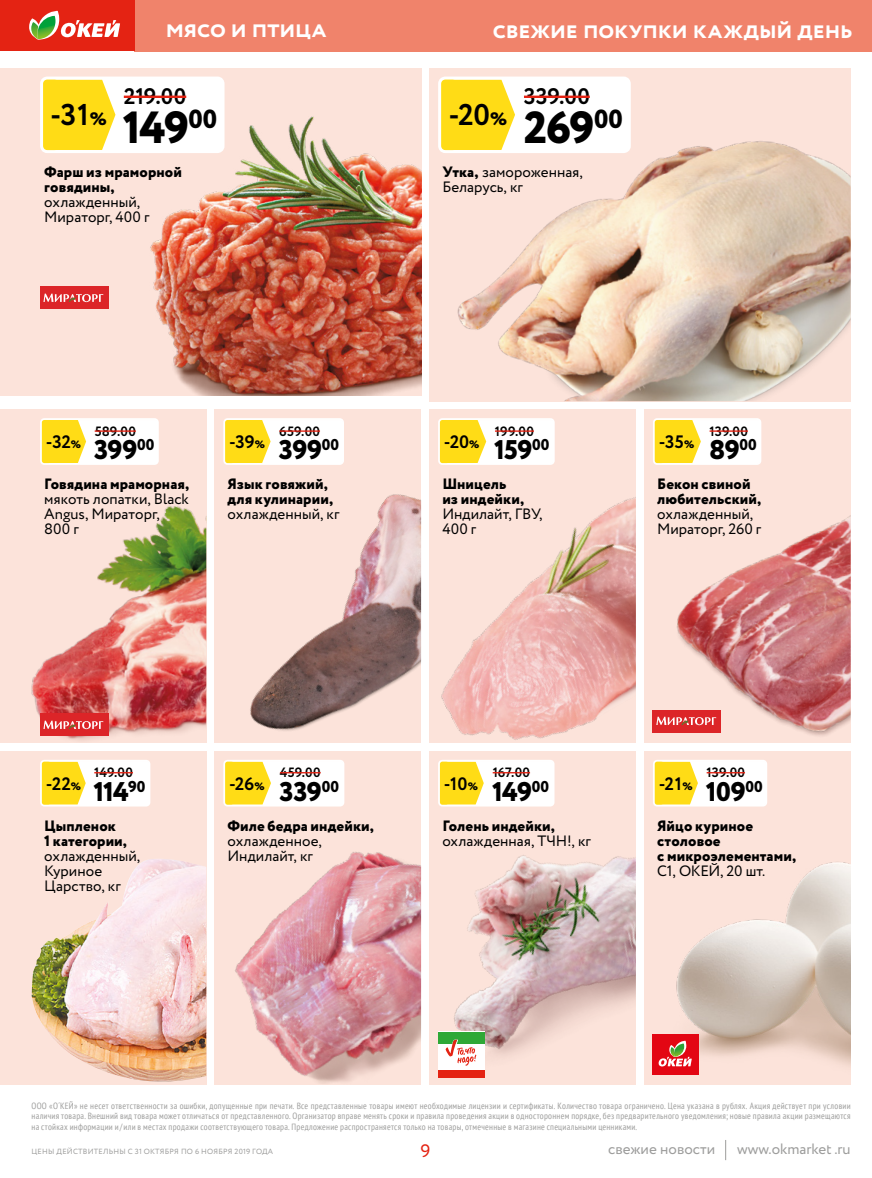
<style>
.page{position:relative;width:872px;height:1178px;background:#fff}
.page>*{position:absolute;margin:0;border:0;box-sizing:border-box;transform-origin:0 0}
.t1{font:800 45px "Circe";letter-spacing:-.035em;color:#000}
.t2{font:700 30px "Circe";color:#000}
.t3{font:800 27px "Circe";letter-spacing:-.025em;color:#000}
.t4{font:700 24px "Circe";color:#fff}
.t5{font:700 22.5px "Circe";color:#000}
.t6{font:700 18px "Circe";letter-spacing:-.06em;color:#000}
.t7{font:18px "Circe";color:#e42313}
.t8{font:15px/15px "Circe";letter-spacing:.005em;color:#000}
.t9{font:800 15px/15px "Circe";letter-spacing:.005em;color:#000}
.t10{font:15px "Circe";color:#9d9d9c}
.t11{font:700 13.5px "Circe";color:#000}
.t12{font:condensed 9px/10.5px "PT Sans";letter-spacing:.025em;color:#9d9d9c;text-align:justify}
.t13{font:7.5px "Circe";letter-spacing:.03em;color:#9d9d9c}
.s1{font-weight:800;font-size:18px}
.s2{font-weight:800;font-size:10.8px}
.s3{font-weight:800}
</style>
<div class="page">
<img style="left:215px;top:751px;width:206px;height:333px">
<svg style="left:221px;top:751px;width:193px;height:77px;fill:#fce3da"></svg>
<svg style="left:227px;top:763px;width:44px;height:40px;background:#ffdf2a"></svg>
<hr style="left:280px;top:772px;width:41px;height:1px;background:#e42313">
<div style="left:223px;top:760px;width:121px;height:46px;border:2px solid #fff;border-radius:3px"></div>
<img style="left:429px;top:797px;width:207px;height:287px">
<svg style="left:429px;top:751px;width:195px;height:77px;fill:#fce3da"></svg>
<svg style="left:441px;top:763px;width:43px;height:40px;background:#ffdf2b"></svg>
<hr style="left:493px;top:772px;width:37px;height:1px;background:#e42313">
<div style="left:438px;top:760px;width:116px;height:46px;border:2px solid #fff;border-radius:3px"></div>
<div style="left:438px;top:1031px;width:46px;height:47px;background:#fff"></div>
<div style="left:438px;top:1031px;width:46px;height:12px;background:#2ea836"></div>
<div style="left:438px;top:1070px;width:46px;height:8px;background:#e42313"></div>
<svg style="left:445px;top:1039px;width:31px;height:27px"></svg>
<div style="left:644px;top:751px;width:206px;height:333px;background:#fce3da"></div>
<img style="left:652px;top:862px;width:198px;height:213px">
<div style="left:653px;top:760px;width:114px;height:47px;background:#fff"></div>
<svg style="left:656px;top:763px;width:42px;height:40px;background:#ffdf2b"></svg>
<hr style="left:706px;top:772px;width:39px;height:1px;background:#e42313">
<div style="left:653px;top:760px;width:114px;height:46px;border:2px solid #fff;border-radius:3px"></div>
<div style="left:653px;top:1034px;width:46px;height:41px;background:#e30613"></div>
<svg style="left:658px;top:1040px;width:34px;height:27px"></svg>
<div style="left:0;top:410px;width:206px;height:333px;background:#fce3da"></div>
<img style="left:31px;top:506px;width:175px;height:234px">
<svg style="left:27px;top:409px;width:180px;height:77px"></svg>
<svg style="left:43px;top:421px;width:43px;height:41px;background:#ffdf2a"></svg>
<hr style="left:95px;top:430px;width:41px;height:2px;background:#e42313">
<div style="left:40px;top:418px;width:119px;height:47px;border:2px solid #fff;border-radius:3px"></div>
<div style="left:40px;top:714px;width:68px;height:22px;background:#dc2528"></div>
<svg style="left:43px;top:721px;width:60px;height:8px"></svg>
<div style="left:0;top:751px;width:206px;height:333px;background:#fce3da"></div>
<img style="left:32px;top:859px;width:174px;height:226px">
<svg style="left:41px;top:751px;width:180px;height:77px"></svg>
<svg style="left:43px;top:763px;width:43px;height:40px;background:#ffdf2c"></svg>
<hr style="left:94px;top:772px;width:39px;height:1px;background:#e42313">
<div style="left:40px;top:760px;width:110px;height:46px;border:2px solid #fff;border-radius:3px"></div>
<img style="left:429px;top:426px;width:207px;height:317px">
<svg style="left:429px;top:409px;width:195px;height:77px;fill:#fce3da"></svg>
<svg style="left:441px;top:421px;width:45px;height:41px;background:#ffdf2a"></svg>
<hr style="left:495px;top:430px;width:39px;height:2px;background:#e42313">
<div style="left:438px;top:418px;width:116px;height:47px;border:2px solid #fff;border-radius:3px"></div>
<img style="left:644px;top:481px;width:206px;height:262px">
<svg style="left:644px;top:409px;width:188px;height:77px;fill:#fce3da"></svg>
<svg style="left:656px;top:421px;width:45px;height:41px;background:#ffdf2b"></svg>
<hr style="left:709px;top:430px;width:39px;height:2px;background:#e42313">
<div style="left:653px;top:418px;width:108px;height:47px;border:2px solid #fff;border-radius:3px"></div>
<div style="left:653px;top:710px;width:68px;height:22px;background:#dc2528"></div>
<svg style="left:656px;top:717px;width:60px;height:8px"></svg>
<img style="left:215px;top:442px;width:206px;height:301px">
<svg style="left:214px;top:409px;width:200px;height:77px;fill:#fce3da"></svg>
<svg style="left:227px;top:421px;width:44px;height:41px;background:#ffdf2d"></svg>
<hr style="left:279px;top:430px;width:41px;height:2px;background:#e42313">
<div style="left:223px;top:418px;width:121px;height:47px;border:2px solid #fff;border-radius:3px"></div>
<div style="left:0;top:68px;width:421px;height:327px;background:#fce3da"></div>
<img style="left:96px;top:116px;width:325px;height:279px">
<div style="left:40px;top:287px;width:68px;height:22px;background:#dc2528"></div>
<svg style="left:43px;top:294px;width:60px;height:8px"></svg>
<svg style="left:44px;top:76px;width:249px;height:102px"></svg>
<svg style="left:46px;top:81px;width:69px;height:68px;background:#ffdf2a"></svg>
<hr style="left:124px;top:96px;width:62px;height:2px;background:#e42313">
<div style="left:40px;top:77px;width:184px;height:76px;border:3px solid #fff;border-radius:6px"></div>
<img style="left:429px;top:68px;width:421px;height:333px">
<svg style="left:429px;top:68px;width:269px;height:110px;fill:#fce3da"></svg>
<svg style="left:444px;top:81px;width:71px;height:68px;background:#ffdf2b"></svg>
<hr style="left:524px;top:96px;width:66px;height:2px;background:#e42313">
<div style="left:438px;top:77px;width:193px;height:76px;border:3px solid #fff;border-radius:6px"></div>
<svg style="left:725px;top:1140px;width:1px;height:20px"></svg>
<div style="left:135px;top:0;width:737px;height:51px;background:#f0836b"></div>
<div style="left:0;top:0;width:135px;height:51px;background:#e42313"></div>
<svg style="left:29px;top:10px;width:91px;height:30px"></svg>
<h3 class="t4" style="left:166px;top:13px;width:159px">мясо и птица</h3>
<h3 class="t4" style="left:493px;top:13px;width:361px">свежие покупки каждый день</h3>
<h3 class="t4" style="left:166px;top:13px;width:131px">кулинария</h3>
<h2 class="t2" style="left:50px;top:95px;width:58px">-31<span class="s1">%</span></h2>
<h3 class="t5" style="left:124px;top:82px;width:64px">219.00</h3>
<h1 class="t1" style="left:123px;top:97px;width:96px">149<sup>00</sup></h1>
<h2 class="t2" style="left:448px;top:95px;width:60px">-20<span class="s1">%</span></h2>
<h3 class="t5" style="left:524px;top:82px;width:67px">339.00</h3>
<h1 class="t1" style="left:524px;top:97px;width:100px">269<sup>00</sup></h1>
<h3 class="t9" style="left:44px;top:166px;width:139px">Фарш из мраморной говядины,</h3>
<h3 class="t8" style="left:44px;top:195px;width:107px">охлажденный,<br>Мираторг, 400 г</h3>
<h3 class="t6" style="left:46px;top:430px;width:37px">-32<span class="s2">%</span></h3>
<h3 class="t11" style="left:95px;top:422px;width:43px">589.00</h3>
<h3 class="t3" style="left:94px;top:431px;width:62px">399<sup>00</sup></h3>
<h3 class="t6" style="left:229px;top:430px;width:37px">-39<span class="s2">%</span></h3>
<h3 class="t11" style="left:279px;top:422px;width:42px">659.00</h3>
<h3 class="t3" style="left:279px;top:431px;width:62px">399<sup>00</sup></h3>
<h3 class="t9" style="left:44px;top:478px;width:146px">Говядина мраморная,</h3>
<h3 class="t8" style="left:44px;top:492px;width:146px">мякоть лопатки, Black<br>Angus, Мираторг,<br>800 г</h3>
<h3 class="t9" style="left:227px;top:478px;width:107px">Язык говяжий, для кулинарии,</h3>
<h3 class="t8" style="left:227px;top:507px;width:114px">охлажденный, кг</h3>
<h3 class="t8" style="left:442px;top:165px;width:142px"><span class="s3">Утка,</span> замороженная,<br>Беларусь, кг</h3>
<h3 class="t6" style="left:444px;top:430px;width:37px">-20<span class="s2">%</span></h3>
<h3 class="t11" style="left:495px;top:422px;width:40px">199.00</h3>
<h3 class="t3" style="left:494px;top:431px;width:57px">159<sup>00</sup></h3>
<h3 class="t6" style="left:659px;top:430px;width:37px">-35<span class="s2">%</span></h3>
<h3 class="t11" style="left:709px;top:422px;width:40px">139.00</h3>
<h3 class="t3" style="left:709px;top:431px;width:49px">89<sup>00</sup></h3>
<h3 class="t9" style="left:442px;top:478px;width:83px">Шницель из индейки,</h3>
<h3 class="t8" style="left:442px;top:507px;width:102px">Индилайт, ГВУ,<br>400 г</h3>
<h3 class="t9" style="left:657px;top:478px;width:106px">Бекон свиной любительский,</h3>
<h3 class="t8" style="left:657px;top:507px;width:106px">охлажденный,<br>Мираторг, 260 г</h3>
<h3 class="t6" style="left:46px;top:771px;width:37px">-22<span class="s2">%</span></h3>
<h3 class="t11" style="left:94px;top:763px;width:40px">149.00</h3>
<h3 class="t3" style="left:93px;top:773px;width:53px">114<sup>90</sup></h3>
<h3 class="t6" style="left:229px;top:771px;width:37px">-26<span class="s2">%</span></h3>
<h3 class="t11" style="left:280px;top:763px;width:42px">459.00</h3>
<h3 class="t3" style="left:280px;top:773px;width:61px">339<sup>00</sup></h3>
<h3 class="t6" style="left:444px;top:771px;width:36px">-10<span class="s2">%</span></h3>
<h3 class="t11" style="left:493px;top:763px;width:39px">167.00</h3>
<h3 class="t3" style="left:492px;top:773px;width:58px">149<sup>00</sup></h3>
<h3 class="t6" style="left:659px;top:771px;width:35px">-21<span class="s2">%</span></h3>
<h3 class="t11" style="left:706px;top:763px;width:40px">139.00</h3>
<h3 class="t3" style="left:706px;top:773px;width:58px">109<sup>00</sup></h3>
<h3 class="t9" style="left:44px;top:819px;width:84px">Цыпленок<br>1 категории,</h3>
<h3 class="t8" style="left:44px;top:849px;width:97px">охлажденный,<br>Куриное<br>Царство, кг</h3>
<h3 class="t9" style="left:227px;top:819px;width:148px">Филе бедра индейки,</h3>
<h3 class="t8" style="left:227px;top:834px;width:96px">охлажденное,<br>Индилайт, кг</h3>
<h3 class="t9" style="left:442px;top:819px;width:114px">Голень индейки,</h3>
<h3 class="t8" style="left:442px;top:834px;width:150px">охлажденная, ТЧН!, кг</h3>
<h3 class="t9" style="left:657px;top:819px;width:140px">Яйцо куриное столовое<br>с микроэлементами,</h3>
<h3 class="t8" style="left:657px;top:864px;width:110px">С1, ОКЕЙ, 20 шт.</h3>
<p class="t12" style="left:32px;top:1100px;width:820px">ООО «О´КЕЙ» не несет ответственности за ошибки, допущенные при печати. Все представленные товары имеют необходимые лицензии и сертификаты. Количество товара ограничено. Цена указана в рублях. Акция действует при условии наличия товара. Внешний вид товара может отличаться от представленного. Организатор вправе менять сроки и правила проведения акции в одностороннем порядке, без предварительного уведомления; новые правила акции размещаются на стойках информации и/или в местах продажи соответствующего товара. Предложение распространяется только на товары, отмеченные в магазине специальными ценниками.</p>
<p class="t13" style="left:32px;top:1147px;width:243px">ЦЕНЫ ДЕЙСТВИТЕЛЬНЫ с 31 октября по 6 ноября 2019 ГОДА</p>
<h3 class="t7" style="left:420px;top:1139px;width:11px">9</h3>
<h3 class="t10" style="left:608px;top:1139px;width:109px">свежие новости</h3>
<h3 class="t10" style="left:737px;top:1139px;width:115px">www.okmarket .ru</h3>
</div>
